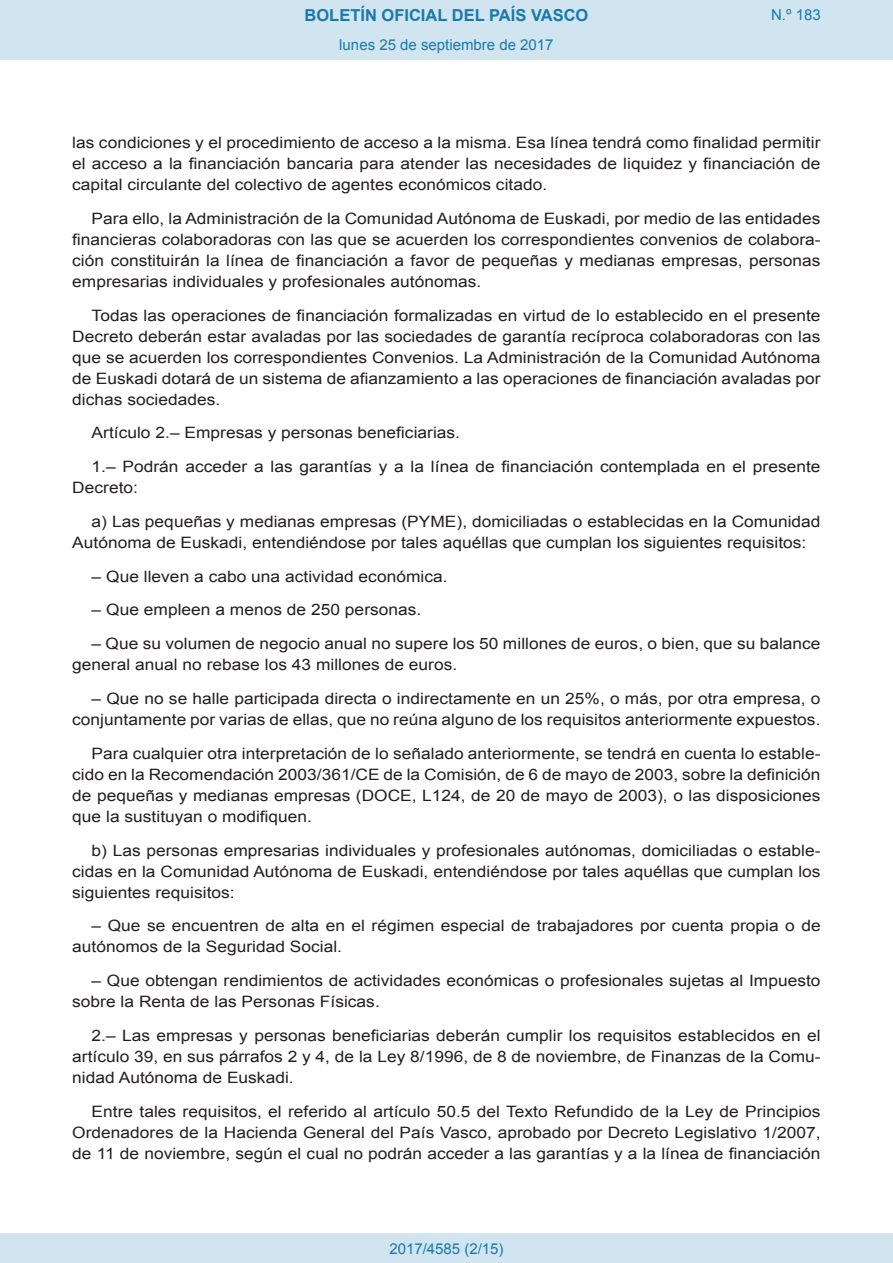
<style>
.page{position:relative;width:893px;height:1263px;background:#fff}
.page>*{position:absolute;margin:0;border:0;box-sizing:border-box;transform-origin:0 0}
.t1{font:700 16.5px "Arial";color:#1879ad}
.BOPVDetalle{font:15.6px/21px "Arial";color:#231f20;text-align:justify;scale:1.11 1}
.Paginacion_Centro{font:15px "Arial";color:#1879ad}
</style>
<div class="page">
<div style="left:0;top:0;width:893px;height:60px;background:#d0e5f0"></div>
<div style="left:0;top:1233px;width:893px;height:30px;background:#d0e5f0"></div>
<p class="t1" style="left:305px;top:4px;width:285px">BOLETÍN OFICIAL DEL PAÍS VASCO</p>
<p class="Paginacion_Centro" style="left:339px;top:35px;width:216px">lunes 25 de septiembre de 2017</p>
<p class="Paginacion_Centro" style="left:771px;top:5px;width:51px">N.º 183</p>
<p class="BOPVDetalle" style="left:72px;top:132px;width:676px">las condiciones y el procedimiento de acceso a la misma. Esa línea tendrá como finalidad permitir el acceso a la financiación bancaria para atender las necesidades de liquidez y financiación de capital circulante del colectivo de agentes económicos citado.</p>
<p class="BOPVDetalle" style="left:72px;top:208px;width:676px;text-indent:19px">Para ello, la Administración de la Comunidad Autónoma de Euskadi, por medio de las entidades financieras colaboradoras con las que se acuerden los correspondientes convenios de colabora&shy;ción constituirán la línea de financiación a favor de pequeñas y medianas empresas, personas empresarias individuales y profesionales autónomas.</p>
<p class="BOPVDetalle" style="left:72px;top:305px;width:676px;text-indent:19px">Todas las operaciones de financiación formalizadas en virtud de lo establecido en el presente Decreto deberán estar avaladas por las sociedades de garantía recíproca colaboradoras con las que se acuerden los correspondientes Convenios. La Administración de la Comunidad Autónoma de Euskadi dotará de un sistema de afianzamiento a las operaciones de financiación avaladas por dichas sociedades.</p>
<p class="BOPVDetalle" style="left:92px;top:423px;width:333px">Artículo 2.– Empresas y personas beneficiarias.</p>
<p class="BOPVDetalle" style="left:72px;top:456px;width:676px;text-indent:19px">1.– Podrán acceder a las garantías y a la línea de financiación contemplada en el presente<br>Decreto:</p>
<p class="BOPVDetalle" style="left:72px;top:511px;width:676px;text-indent:19px">a) Las pequeñas y medianas empresas (PYME), domiciliadas o establecidas en la Comunidad<br>Autónoma de Euskadi, entendiéndose por tales aquéllas que cumplan los siguientes requisitos:</p>
<p class="BOPVDetalle" style="left:92px;top:566px;width:322px">– Que lleven a cabo una actividad económica.</p>
<p class="BOPVDetalle" style="left:92px;top:600px;width:299px">– Que empleen a menos de 250 personas.</p>
<p class="BOPVDetalle" style="left:72px;top:633px;width:676px;text-indent:19px">– Que su volumen de negocio anual no supere los 50 millones de euros, o bien, que su balance general anual no rebase los 43 millones de euros.</p>
<p class="BOPVDetalle" style="left:72px;top:688px;width:675px;text-align:right">– Que no se halle participada directa o indirectamente en un 25%, o más, por otra empresa, o conjuntamente por varias de ellas, que no reúna alguno de los requisitos anteriormente expuestos.</p>
<p class="BOPVDetalle" style="left:72px;top:743px;width:676px;text-indent:19px">Para cualquier otra interpretación de lo señalado anteriormente, se tendrá en cuenta lo estable&shy;cido en la Recomendación 2003/361/CE de la Comisión, de 6 de mayo de 2003, sobre la definición de pequeñas y medianas empresas (DOCE, L124, de 20 de mayo de 2003), o las disposiciones que la sustituyan o modifiquen.</p>
<p class="BOPVDetalle" style="left:72px;top:840px;width:676px;text-indent:19px">b) Las personas empresarias individuales y profesionales autónomas, domiciliadas o estable&shy;cidas en la Comunidad Autónoma de Euskadi, entendiéndose por tales aquéllas que cumplan los siguientes requisitos:</p>
<p class="BOPVDetalle" style="left:72px;top:915px;width:676px;text-indent:19px">– Que se encuentren de alta en el régimen especial de trabajadores por cuenta propia o de autónomos de la Seguridad Social.</p>
<p class="BOPVDetalle" style="left:72px;top:970px;width:676px;text-indent:19px">– Que obtengan rendimientos de actividades económicas o profesionales sujetas al Impuesto sobre la Renta de las Personas Físicas.</p>
<p class="BOPVDetalle" style="left:72px;top:1025px;width:676px;text-indent:19px">2.– Las empresas y personas beneficiarias deberán cumplir los requisitos establecidos en el artículo 39, en sus párrafos 2 y 4, de la Ley 8/1996, de 8 de noviembre, de Finanzas de la Comu&shy;nidad Autónoma de Euskadi.</p>
<p class="BOPVDetalle" style="left:72px;top:1101px;width:676px;text-indent:19px">Entre tales requisitos, el referido al artículo 50.5 del Texto Refundido de la Ley de Principios Ordenadores de la Hacienda General del País Vasco, aprobado por Decreto Legislativo 1/2007, de 11 de noviembre, según el cual no podrán acceder a las garantías y a la línea de financiación</p>
<p class="Paginacion_Centro" style="left:389px;top:1238px;width:116px">2017/4585 (2/15)</p>
</div>
